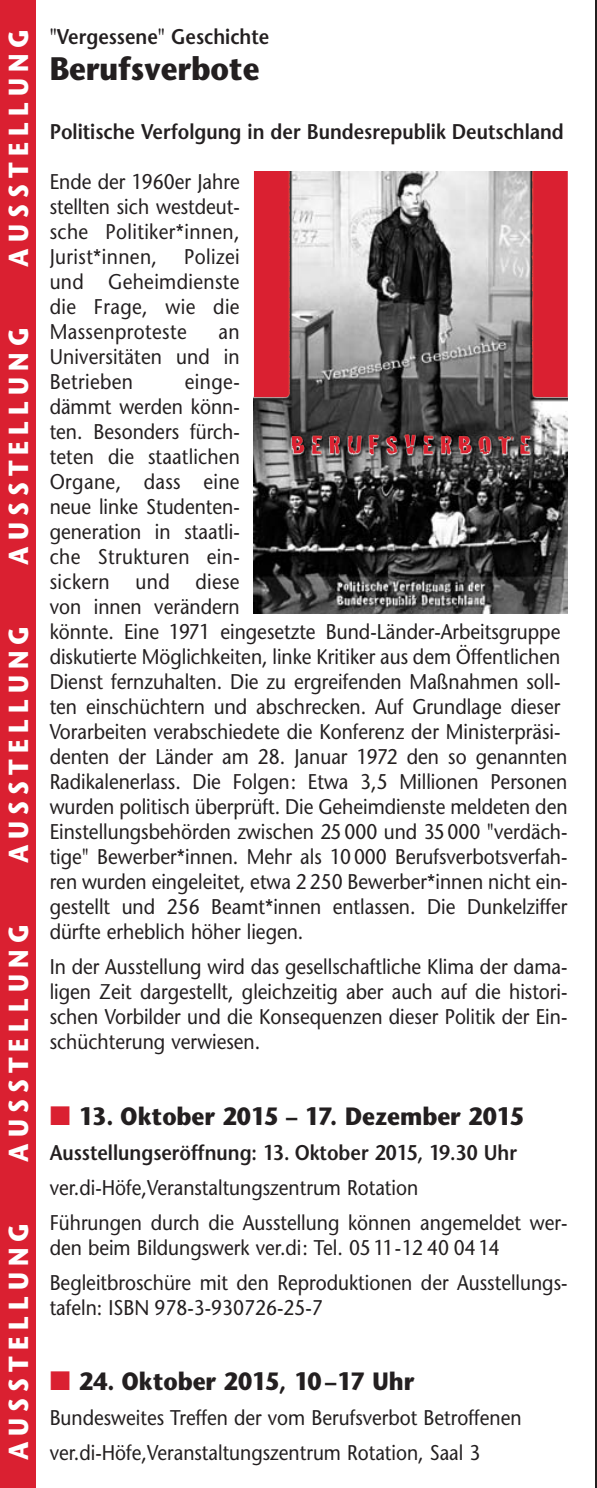
<style>
.page{position:relative;width:597px;height:1488px;background:#fff}
.page>*{position:absolute;margin:0;border:0;box-sizing:border-box;transform-origin:0 0}
.t1{font:700 32.5px "Stone Sans";color:#231f20;scale:.9 1}
.t2{font:700 27.5px "Stone Sans";letter-spacing:.25em;color:#fff;scale:.9 1}
.t3{font:700 25px "Stone Sans";color:#231f20;scale:.9 1}
.t4{font:21.25px/25px "Stone Sans";color:#231f20;text-align:justify;scale:.9 1}
.t5{font:600 21.25px "Stone Sans";color:#231f20;scale:.9 1}
.s1{font-family:"European Pi Three";font-weight:400;color:#da2031}
</style>
<div class="page">
<img style="left:254px;top:171px;width:313px;height:443px">
<div style="left:254px;top:171px;width:36px;height:149px;background:#da2031"></div>
<div style="left:0;top:0;width:35px;height:1487px;background:#da2031"></div>
<hr style="left:595px;top:0;width:1px;height:1487px;background:#231f20">
<p class="t2" style="left:8px;top:266px;width:265px;rotate:-90deg">AUSSTELLUNG</p>
<p class="t2" style="left:8px;top:565px;width:265px;rotate:-90deg">AUSSTELLUNG</p>
<p class="t2" style="left:8px;top:863px;width:265px;rotate:-90deg">AUSSTELLUNG</p>
<p class="t2" style="left:8px;top:1161px;width:265px;rotate:-90deg">AUSSTELLUNG</p>
<p class="t2" style="left:8px;top:1460px;width:265px;rotate:-90deg">AUSSTELLUNG</p>
<p class="t5" style="left:50px;top:28px;width:245px">"Vergessene" Geschichte</p>
<h1 class="t1" style="left:50px;top:56px;width:234px">Berufsverbote</h1>
<p class="t5" style="left:50px;top:123px;width:572px">Politische Verfolgung in der Bundesrepublik Deutschland</p>
<p class="t4" style="left:50px;top:171px;width:213px">Ende der 1960er Jahre stellten sich westdeut&shy;sche Politiker*innen, Jurist*innen,</p>
<p class="t4" style="left:50px;top:246px;width:212px;text-indent:134px">Polizei und Geheimdienste die Frage, wie die Massenproteste</p>
<p class="t4" style="left:50px;top:321px;width:212px;text-indent:169px">an Universitäten und in Betrieben</p>
<p class="t4" style="left:50px;top:371px;width:576px;text-align:left;text-indent:135px">einge-<br>dämmt werden könn-<br>ten. Besonders fürch-<br>teten die staatlichen<br>Organe, dass eine<br>neue linke Studenten-<br>generation in staatli-<br>che Strukturen ein-<br>sickern und diese<br>von innen verändern<br>könnte. Eine 1971 eingesetzte Bund-Länder-Arbeitsgruppe diskutierte Möglichkeiten, linke Kritiker aus dem Öffentlichen Dienst fernzuhalten. Die zu ergreifenden Maßnahmen soll&shy;ten einschüchtern und abschrecken. Auf Grundlage dieser Vorarbeiten verabschiedete die Konferenz der Ministerpräsi&shy;denten der Länder am 28. Januar 1972 den so genannten Radikalenerlass. Die Folgen: Etwa 3,5 Millionen Personen wurden politisch überprüft. Die Geheimdienste meldeten den Einstellungsbehörden zwischen 25 000 und 35 000 "verdäch&shy;tige" Bewerber*innen. Mehr als 10 000 Berufsverbotsverfah&shy;ren wurden eingeleitet, etwa 2 250 Bewerber*innen nicht ein&shy;gestellt und 256 Beamt*innen entlassen. Die Dunkelziffer dürfte erheblich höher liegen.</p>
<p class="t4" style="left:50px;top:956px;width:576px">In der Ausstellung wird das gesellschaftliche Klima der dama&shy;ligen Zeit dargestellt, gleichzeitig aber auch auf die histori&shy;schen Vorbilder und die Konsequenzen dieser Politik der Ein&shy;schüchterung verwiesen.</p>
<p class="t3" style="left:50px;top:1106px;width:528px"><span class="s1">-</span> 13. Oktober 2015 – 17. Dezember 2015</p>
<p class="t5" style="left:50px;top:1144px;width:520px">Ausstellungseröffnung: 13. Oktober 2015, 19.30 Uhr</p>
<p class="t4" style="left:50px;top:1172px;width:576px;line-height:35px">ver.di-Höfe,Veranstaltungszentrum Rotation<br>Führungen durch die Ausstellung können angemeldet wer-</p>
<p class="t4" style="left:50px;top:1232px;width:576px;line-height:35px">den beim Bildungswerk ver.di: Tel. 05 11-12 40 04 14<br>Begleitbroschüre mit den Reproduktionen der Ausstellungs-</p>
<p class="t4" style="left:50px;top:1297px;width:305px">tafeln: ISBN 978-3-930726-25-7</p>
<p class="t3" style="left:50px;top:1371px;width:406px"><span class="s1">-</span> 24. Oktober 2015, 10–17 Uhr</p>
<p class="t4" style="left:50px;top:1407px;width:525px">Bundesweites Treffen der vom Berufsverbot Betroffenen</p>
<p class="t4" style="left:50px;top:1442px;width:480px">ver.di-Höfe,Veranstaltungszentrum Rotation, Saal 3</p>
</div>
